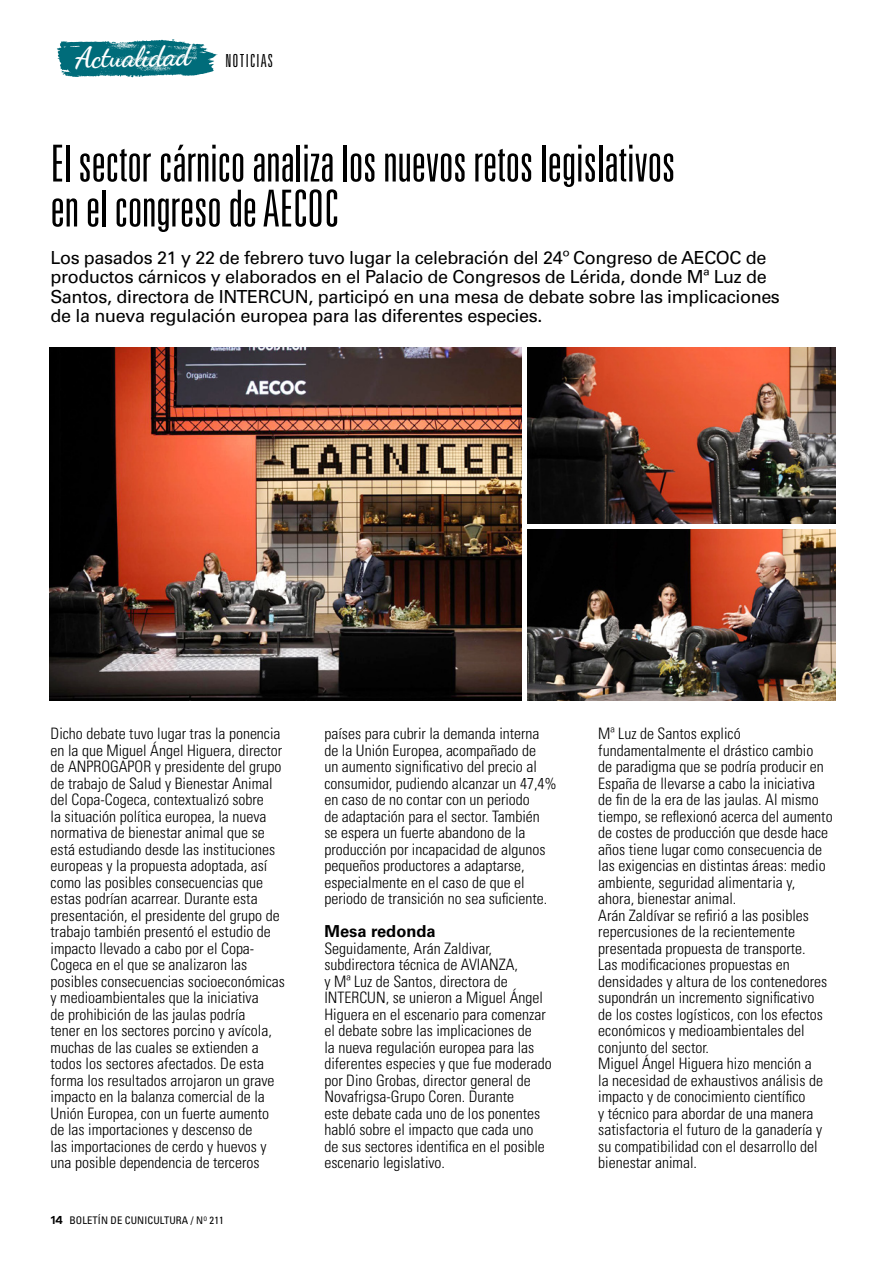
<style>
.page{position:relative;width:893px;height:1263px;background:#fff}
.page>*{position:absolute;margin:0;border:0;box-sizing:border-box;transform-origin:0 0}
.t1{font:300 ultra-condensed 51px/45px "Univers LT Std";color:#000}
.t2{font:700 28.8px "Dancing Script";color:#fff}
.t3{font:18px/19.5px "Univers LT Std";letter-spacing:-.02em;color:#000}
.t4{font:300 ultra-condensed 18px "Univers LT Std";letter-spacing:.07em;color:#000}
.t5{font:700 16.5px "Univers LT Std";color:#000}
.t6{font:300 condensed 15.75px/16.5px "Univers LT Std";color:#000}
.t7{font:condensed 10.5px "Univers LT Std";letter-spacing:.01em;color:#000}
.s1{font-family:"Galano Grotesque";font-weight:600;font-stretch:normal;font-size:12px}
</style>
<div class="page">
<svg style="left:57px;top:39px;width:161px;height:38px"></svg>
<img style="left:50px;top:347px;width:472px;height:354px">
<img style="left:527px;top:347px;width:308px;height:176px">
<img style="left:527px;top:529px;width:308px;height:172px">
<h2 class="t2" style="left:75px;top:39px;width:117px;rotate:-1deg">Actualidad</h2>
<p class="t4" style="left:225px;top:51px;width:49px">NOTICIAS</p>
<h1 class="t1" style="left:51px;top:141px;width:626px">El sector cárnico analiza los nuevos retos legislativos en el congreso de AECOC</h1>
<p class="t3" style="left:51px;top:248px;width:731px">Los pasados 21 y 22 de febrero tuvo lugar la celebración del 24º Congreso de AECOC de productos cárnicos y elaborados en el Palacio de Congresos de Lérida, donde Mª Luz de Santos, directora de INTERCUN, participó en una mesa de debate sobre las implicaciones de la nueva regulación europea para las diferentes especies.</p>
<p class="t6" style="left:51px;top:725px;width:236px">Dicho debate tuvo lugar tras la ponencia en la que Miguel Ángel Higuera, director de ANPROGAPOR y presidente del grupo de trabajo de Salud y Bienestar Animal del Copa-Cogeca, contextualizó sobre<br>la situación política europea, la nueva normativa de bienestar animal que se está estudiando desde las instituciones europeas y la propuesta adoptada, así como las posibles consecuencias que estas podrían acarrear. Durante esta presentación, el presidente del grupo de trabajo también presentó el estudio de impacto llevado a cabo por el Copa-Cogeca en el que se analizaron las posibles consecuencias socioeconómicas y medioambientales que la iniciativa<br>de prohibición de las jaulas podría<br>tener en los sectores porcino y avícola, muchas de las cuales se extienden a todos los sectores afectados. De esta forma los resultados arrojaron un grave impacto en la balanza comercial de la Unión Europea, con un fuerte aumento de las importaciones y descenso de<br>las importaciones de cerdo y huevos y una posible dependencia de terceros</p>
<p class="t6" style="left:324px;top:725px;width:234px">países para cubrir la demanda interna de la Unión Europea, acompañado de<br>un aumento significativo del precio al consumidor, pudiendo alcanzar un 47,4% en caso de no contar con un periodo<br>de adaptación para el sector. También se espera un fuerte abandono de la producción por incapacidad de algunos pequeños productores a adaptarse, especialmente en el caso de que el periodo de transición no sea suficiente.</p>
<p class="t5" style="left:324px;top:922px;width:113px">Mesa redonda</p>
<p class="t6" style="left:324px;top:940px;width:229px">Seguidamente, Arán Zaldivar, subdirectora técnica de AVIANZA,<br>y Mª Luz de Santos, directora de INTERCUN, se unieron a Miguel Ángel Higuera en el escenario para comenzar el debate sobre las implicaciones de<br>la nueva regulación europea para las diferentes especies y que fue moderado por Dino Grobas, director general de Novafrigsa-Grupo Coren. Durante<br>este debate cada uno de los ponentes habló sobre el impacto que cada uno<br>de sus sectores identifica en el posible escenario legislativo.</p>
<p class="t7" style="left:51px;top:1214px;width:174px"><span class="s1">14</span> BOLETÍN DE CUNICULTURA / N<sup>O</sup> 211</p>
<p class="t6" style="left:598px;top:725px;width:236px">Mª Luz de Santos explicó fundamentalmente el drástico cambio<br>de paradigma que se podría producir en España de llevarse a cabo la iniciativa de fin de la era de las jaulas. Al mismo tiempo, se reflexionó acerca del aumento de costes de producción que desde hace años tiene lugar como consecuencia de las exigencias en distintas áreas: medio ambiente, seguridad alimentaria y, ahora, bienestar animal.<br>Arán Zaldívar se refirió a las posibles repercusiones de la recientemente presentada propuesta de transporte.<br>Las modificaciones propuestas en densidades y altura de los contenedores supondrán un incremento significativo<br>de los costes logísticos, con los efectos económicos y medioambientales del conjunto del sector.<br>Miguel Ángel Higuera hizo mención a<br>la necesidad de exhaustivos análisis de impacto y de conocimiento científico<br>y técnico para abordar de una manera satisfactoria el futuro de la ganadería y su compatibilidad con el desarrollo del bienestar animal.</p>
</div>
